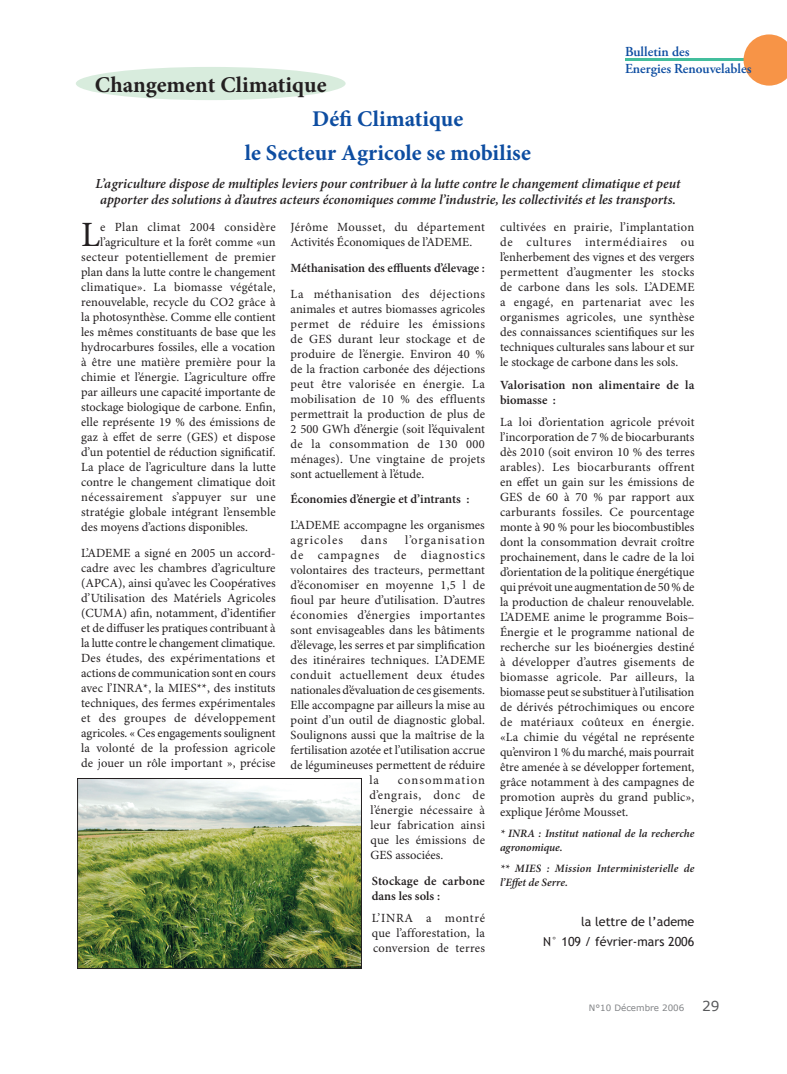
<style>
.page{position:relative;width:787px;height:1074px;background:#fff}
.page>*{position:absolute;margin:0;border:0;box-sizing:border-box;transform-origin:0 0}
.t1{font:35.62px "Minion Pro";color:#231f20}
.t2{font:700 22.5px/34.5px "Minion Pro";color:#0d4da1;text-align:center}
.t3{font:700 22.5px "Minion Pro";color:#231f20}
.t4{font:italic 600 13.75px/16.5px "Minion Pro";letter-spacing:-.005em;color:#231f20;text-align:center}
.t5{font:600 13.75px/17.5px "Adobe Garamond Pro";color:#0d4da1}
.t6{font:13.75px "Verdana";color:#57585a}
.t7{font:12.5px/15px "Minion Pro";letter-spacing:.005em;color:#231f20;text-align:justify}
.t8{font:600 12.5px/15px "Minion Pro";letter-spacing:.005em;color:#231f20}
.t9{font:12.5px "Minion Pro";letter-spacing:.03em;color:#231f20}
.t10{font:12.5px "Minion Pro";letter-spacing:.035em;color:#231f20}
.t11{font:12.5px/20px "Trebuchet MS";color:#231f20;text-align:right}
.t12{font:12.5px "Minion Pro";letter-spacing:.025em;color:#231f20}
.t13{font:12.5px "Minion Pro";letter-spacing:.065em;color:#231f20}
.t14{font:12.5px "Minion Pro";letter-spacing:.08em;color:#231f20}
.t15{font:italic 600 11.25px/13.5px "Minion Pro";letter-spacing:.005em;color:#231f20}
.t16{font:8.75px "Verdana";color:#808285}
</style>
<div class="page">
<hr style="left:625px;top:59px;width:126px;height:2px;background:#43be9d">
<svg style="left:743px;top:34px;width:44px;height:52px"></svg>
<img style="left:79px;top:780px;width:281px;height:186px">
<div style="left:77px;top:778px;width:285px;height:190px;border:1px solid #231f20"></div>
<div style="left:76px;top:67px;width:269px;height:33px;background:#d8ecdd;border-radius:50%"></div>
<h2 class="t3" style="left:95px;top:71px;width:233px">Changement Climatique</h2>
<p class="t5" style="left:625px;top:43px;width:128px">Bulletin des<br>Energies Renouvelables</p>
<h2 class="t2" style="left:245px;top:102px;width:288px">Défi Climatique<br>le Secteur Agricole se mobilise</h2>
<p class="t4" style="left:96px;top:175px;width:586px">L’agriculture dispose de multiples leviers pour contribuer à la lutte contre le changement climatique et peut apporter des solutions à d’autres acteurs économiques comme l’industrie, les collectivités et les transports.</p>
<h1 class="t1" style="left:81px;top:214px;width:21px">L</h1>
<p class="t10" style="left:100px;top:220px;width:177px">e Plan climat 2004 considère</p>
<p class="t7" style="left:290px;top:220px;width:196px">Jérôme Mousset, du département<br>Activités Économiques de l’ADEME.</p>
<p class="t8" style="left:290px;top:261px;width:196px">Méthanisation des effluents d’élevage :</p>
<p class="t7" style="left:290px;top:286px;width:196px">La méthanisation des déjections animales et autres biomasses agricoles permet de réduire les émissions de GES durant leur stockage et de produire de l’énergie. Environ 40 % de la fraction carbonée des déjections peut être valorisée en énergie. La mobilisation de 10 % des effluents permettrait la production de plus de 2 500 GWh d’énergie (soit l’équivalent de la consommation de 130 000 ménages). Une vingtaine de projets sont actuellement à l’étude.</p>
<p class="t8" style="left:290px;top:492px;width:180px">Économies d’énergie et d’intrants :</p>
<p class="t7" style="left:290px;top:518px;width:196px">L’ADEME accompagne les organismes agricoles</p>
<p class="t7" style="left:500px;top:220px;width:196px">cultivées en prairie, l’implantation de cultures intermédiaires ou l’enherbement des vignes et des vergers permettent d’augmenter les stocks de carbone dans les sols. L’ADEME a engagé, en partenariat avec les organismes agricoles, une synthèse des connaissances scientifiques sur les techniques culturales sans labour et sur le stockage de carbone dans les sols.</p>
<p class="t8" style="left:500px;top:378px;width:196px">Valorisation non alimentaire de la biomasse :</p>
<p class="t7" style="left:500px;top:415px;width:196px">La loi d’orientation agricole prévoit l’incorporation de 7 % de biocarburants dès 2010 (soit environ 10 % des terres arables). Les biocarburants offrent en effet un gain sur les émissions de GES de 60 à 70 % par rapport aux carburants fossiles. Ce pourcentage monte à 90 % pour les biocombustibles dont la consommation devrait croître prochainement, dans le cadre de la loi d’orientation de la politique énergétique qui prévoit une augmentation de 50 % de la production de chaleur renouvelable.<br>L’ADEME anime le programme Bois– Énergie et le programme national de recherche sur les bioénergies destiné à développer d’autres gisements de biomasse agricole. Par ailleurs, la biomasse peut se substituer à l’utilisation de dérivés pétrochimiques ou encore de matériaux coûteux en énergie. «La chimie du végétal ne représente qu’environ 1 % du marché, mais pourrait être amenée à se développer fortement, grâce notamment à des campagnes de promotion auprès du grand public», explique Jérôme Mousset.</p>
<p class="t15" style="left:500px;top:827px;width:196px">* INRA : Institut national de la recherche agronomique.</p>
<p class="t15" style="left:500px;top:862px;width:196px">** MIES : Mission Interministerielle de l’Effet de Serre.</p>
<p class="t11" style="left:543px;top:911px;width:153px">la lettre de l’ademe<br>N° 109 / février-mars 2006</p>
<p class="t7" style="left:100px;top:235px;width:177px">l’agriculture et la forêt comme «un</p>
<p class="t7" style="left:81px;top:250px;width:196px">secteur potentiellement de premier</p>
<p class="t7" style="left:81px;top:265px;width:196px">plan dans la lutte contre le changement</p>
<p class="t12" style="left:81px;top:280px;width:196px">climatique». La biomasse végétale,</p>
<p class="t7" style="left:81px;top:295px;width:196px">renouvelable, recycle du CO2 grâce à</p>
<p class="t7" style="left:81px;top:310px;width:196px">la photosynthèse. Comme elle contient</p>
<p class="t7" style="left:81px;top:325px;width:196px">les mêmes constituants de base que les</p>
<p class="t7" style="left:81px;top:340px;width:196px">hydrocarbures fossiles, elle a vocation</p>
<p class="t7" style="left:81px;top:355px;width:196px">à être une matière première pour la</p>
<p class="t7" style="left:81px;top:370px;width:196px">chimie et l’énergie. L’agriculture offre</p>
<p class="t7" style="left:81px;top:385px;width:196px">par ailleurs une capacité importante de</p>
<p class="t7" style="left:81px;top:400px;width:196px">stockage biologique de carbone. Enfin,</p>
<p class="t7" style="left:81px;top:415px;width:196px">elle représente 19 % des émissions de</p>
<p class="t7" style="left:81px;top:430px;width:196px">gaz à effet de serre (GES) et dispose</p>
<p class="t7" style="left:81px;top:445px;width:196px">d’un potentiel de réduction significatif.</p>
<p class="t7" style="left:81px;top:460px;width:196px">La place de l’agriculture dans la lutte</p>
<p class="t7" style="left:81px;top:475px;width:196px">contre le changement climatique doit</p>
<p class="t9" style="left:81px;top:490px;width:196px">nécessairement s’appuyer sur une</p>
<p class="t7" style="left:81px;top:505px;width:196px">stratégie globale intégrant l’ensemble</p>
<p class="t7" style="left:81px;top:520px;width:168px">des moyens d’actions disponibles.</p>
<p class="t7" style="left:81px;top:546px;width:196px">L’ADEME a signé en 2005 un accord&shy;cadre avec les chambres d’agriculture (APCA), ainsi qu’avec les Coopératives d’Utilisation des Matériels Agricoles (CUMA) afin, notamment, d’identifier et de diffuser les pratiques contribuant à la lutte contre le changement climatique.<br>Des études, des expérimentations et actions de communication sont en cours avec l’INRA*, la MIES**, des instituts techniques, des fermes expérimentales et des groupes de développement agricoles. « Ces engagements soulignent la volonté de la profession agricole de jouer un rôle important », précise</p>
<p class="t7" style="left:361px;top:533px;width:28px">dans</p>
<p class="t14" style="left:405px;top:532px;width:81px">l’organisation</p>
<p class="t13" style="left:290px;top:547px;width:196px">de campagnes de diagnostics</p>
<p class="t7" style="left:290px;top:563px;width:196px">volontaires des tracteurs, permettant</p>
<p class="t7" style="left:290px;top:578px;width:196px">d’économiser en moyenne 1,5 l de</p>
<p class="t7" style="left:290px;top:593px;width:196px">fioul par heure d’utilisation. D’autres</p>
<p class="t10" style="left:290px;top:607px;width:196px">économies d’énergies importantes</p>
<p class="t7" style="left:290px;top:623px;width:196px">sont envisageables dans les bâtiments</p>
<p class="t7" style="left:290px;top:638px;width:196px">d’élevage, les serres et par simplification</p>
<p class="t7" style="left:290px;top:653px;width:196px">des itinéraires techniques. L’ADEME</p>
<p class="t9" style="left:290px;top:667px;width:196px">conduit actuellement deux études</p>
<p class="t7" style="left:290px;top:683px;width:196px">nationales d’évaluation de ces gisements.</p>
<p class="t7" style="left:290px;top:698px;width:196px">Elle accompagne par ailleurs la mise au</p>
<p class="t7" style="left:290px;top:713px;width:196px">point d’un outil de diagnostic global.</p>
<p class="t7" style="left:290px;top:728px;width:196px">Soulignons aussi que la maîtrise de la</p>
<p class="t7" style="left:290px;top:743px;width:196px">fertilisation azotée et l’utilisation accrue</p>
<p class="t7" style="left:290px;top:758px;width:196px">de légumineuses permettent de réduire</p>
<p class="t7" style="left:369px;top:773px;width:11px">la</p>
<p class="t7" style="left:369px;top:773px;width:117px;text-indent:28px">consommation d’engrais, donc de l’énergie nécessaire à leur fabrication ainsi que les émissions de GES associées.</p>
<p class="t8" style="left:372px;top:873px;width:115px">Stockage de carbone dans les sols :</p>
<p class="t7" style="left:372px;top:911px;width:115px">L’INRA a montré que l’afforestation, la conversion de terres</p>
<p class="t16" style="left:589px;top:1002px;width:97px">N°10 Décembre 2006</p>
<p class="t6" style="left:702px;top:996px;width:19px">29</p>
</div>
